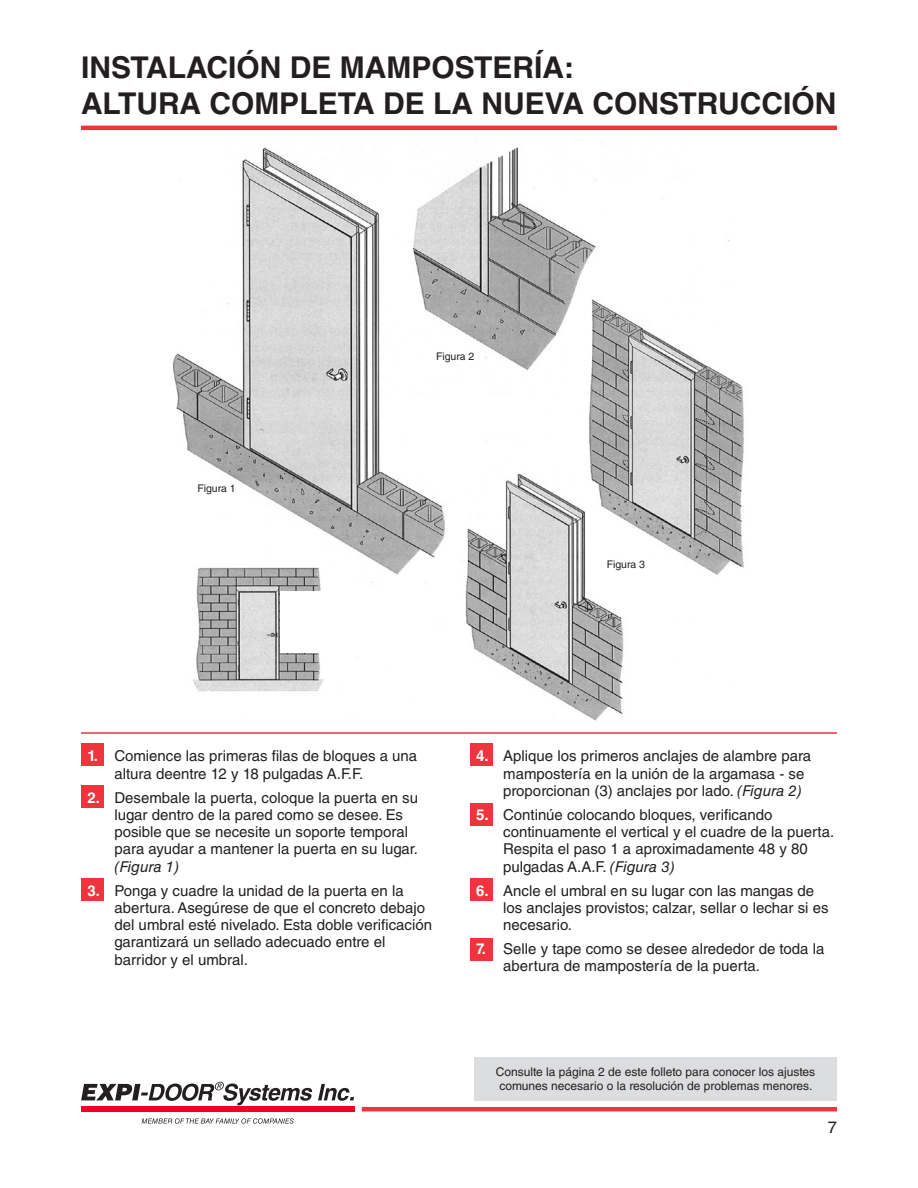
<style>
.page{position:relative;width:918px;height:1188px;background:#fff}
.page>*{position:absolute;margin:0;border:0;box-sizing:border-box;transform-origin:0 0}
.Page_headings{font:700 30px/36px "Helvetica LT Std";color:#231f20}
.t1{font:16.5px "Helvetica LT Std";color:#231f20}
.t2{font:15px/17.2px "Helvetica LT Std";color:#231f20}
.instructions{font:12px/13.5px "Helvetica LT Std";color:#231f20}
.t3{font:10.5px "Helvetica LT Std";color:#231f20}
.s1{font-weight:700;color:#fff}
.s2{font-style:italic}
</style>
<div class="page">
<hr style="left:81px;top:126px;width:756px;height:4px;background:#ee343d">
<svg style="left:81px;top:1082px;width:273px;height:23px"></svg>
<div style="left:81px;top:1107px;width:273px;height:5px;background:#ef0027"></div>
<svg style="left:142px;top:1118px;width:152px;height:6px"></svg>
<hr style="left:362px;top:1107px;width:475px;height:4px;background:#ee343d">
<div style="left:81px;top:744px;width:22px;height:22px;background:#ee343d"></div>
<div style="left:471px;top:744px;width:22px;height:22px;background:#ee343d"></div>
<div style="left:471px;top:803px;width:22px;height:22px;background:#ee343d"></div>
<div style="left:81px;top:879px;width:22px;height:22px;background:#ee343d"></div>
<div style="left:81px;top:786px;width:22px;height:22px;background:#ee343d"></div>
<div style="left:471px;top:939px;width:22px;height:22px;background:#ee343d"></div>
<div style="left:471px;top:879px;width:22px;height:22px;background:#ee343d"></div>
<hr style="left:81px;top:732px;width:756px;height:2px;background:#ee343d">
<img style="left:172px;top:147px;width:572px;height:574px">
<div style="left:281px;top:591px;width:113px;height:61px;background:#fff"></div>
<div style="left:474px;top:1057px;width:363px;height:44px;background:#dcdddf"></div>
<div style="left:188px;top:485px;width:57px;height:17px;background:#fff"></div>
<div style="left:427px;top:348px;width:57px;height:16px;background:#fff"></div>
<div style="left:597px;top:556px;width:58px;height:17px;background:#fff"></div>
<p class="Page_headings" style="left:81px;top:49px;width:757px">INSTALACIÓN DE MAMPOSTERÍA:<br>ALTURA COMPLETA DE LA NUEVA CONSTRUCCIÓN</p>
<p class="t3" style="left:198px;top:483px;width:40px">Figura 1</p>
<p class="t3" style="left:436px;top:350px;width:40px">Figura 2</p>
<p class="t3" style="left:607px;top:559px;width:40px">Figura 3</p>
<p class="t2" style="left:114px;top:747px;width:304px;text-indent:-27px"><span class="s1">1.</span> Comience las primeras filas de bloques a una altura deentre 12 y 18 pulgadas A.F.F.</p>
<p class="t2" style="left:114px;top:789px;width:305px;text-indent:-27px"><span class="s1">2.</span> Desembale la puerta, coloque la puerta en su lugar dentro de la pared como se desee. Es posible que se necesite un soporte temporal para ayudar a mantener la puerta en su lugar. <span class="s2">(Figura 1)</span></p>
<p class="t2" style="left:114px;top:882px;width:319px;text-indent:-27px"><span class="s1">3.</span> Ponga y cuadre la unidad de la puerta en la abertura. Asegúrese de que el concreto debajo del umbral esté nivelado. Esta doble verificación garantizará un sellado adecuado entre el barridor y el umbral.</p>
<p class="t2" style="left:503px;top:747px;width:309px;text-indent:-27px"><span class="s1">4.</span> Aplique los primeros anclajes de alambre para mampostería en la unión de la argamasa - se proporcionan (3) anclajes por lado. <span class="s2">(Figura 2)</span></p>
<p class="t2" style="left:503px;top:806px;width:332px;text-indent:-27px"><span class="s1">5.</span> Continúe colocando bloques, verificando continuamente el vertical y el cuadre de la puerta.<br>Respita el paso 1 a aproximadamente 48 y 80 pulgadas A.A.F. <span class="s2">(Figura 3)</span></p>
<p class="t2" style="left:503px;top:882px;width:327px;text-indent:-27px"><span class="s1">6.</span> Ancle el umbral en su lugar con las mangas de los anclajes provistos; calzar, sellar o lechar si es necesario.</p>
<p class="t2" style="left:503px;top:940px;width:323px;text-indent:-27px"><span class="s1">7.</span> Selle y tape como se desee alrededor de toda la abertura de mampostería de la puerta.</p>
<p class="instructions" style="left:496px;top:1065px;width:321px">Consulte la página 2 de este folleto para conocer los ajustes comunes necesario o la resolución de problemas menores.</p>
<p class="t1" style="left:828px;top:1117px;width:11px">7</p>
</div>
